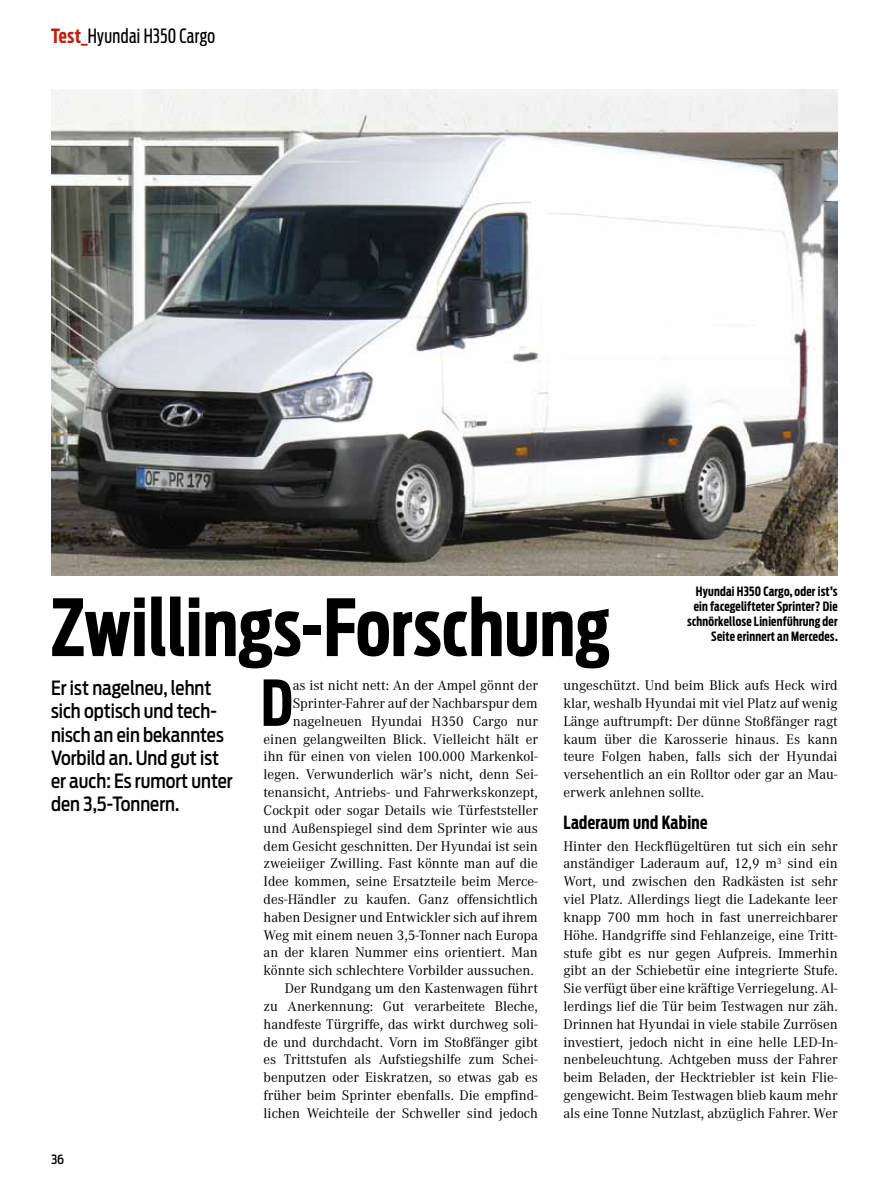
<style>
.page{position:relative;width:893px;height:1191px;background:#fff}
.page>*{position:absolute;margin:0;border:0;box-sizing:border-box;transform-origin:0 0}
.t1{font:700 78px "Antenna Extra Cond";letter-spacing:.005em;color:#000}
.t2{font:700 62.7px "Antenna Extra Cond";color:#000}
.t3{font:500 19.5px/23.2px "Antenna Cond";color:#000;scale:.95 1}
.t4{font:19.5px "Antenna Extra Cond";letter-spacing:.02em;color:#000}
.t5{font:700 18px "Antenna Extra Cond";letter-spacing:.02em;color:#000}
.t6{font:14.55px/17.9px "Corporate A";color:#000;text-align:justify}
.t7{font:700 12.75px/15px "Antenna Extra Cond";letter-spacing:.02em;color:#000;text-align:right}
.t8{font:500 12.75px "Antenna Cond";color:#000;scale:.95 1}
.s1{font-weight:700;color:#c02010}
</style>
<div class="page">
<img style="left:51px;top:89px;width:787px;height:486px">
<h3 class="t4" style="left:51px;top:24px;width:165px"><span class="s1">Test_</span>Hyundai H350 Cargo</h3>
<p class="t7" style="left:687px;top:583px;width:152px">Hyundai H350 Cargo, oder ist’s ein facegelifteter Sprinter? Die schnörkellose Linienführung der<br>Seite erinnert an Mercedes.</p>
<h1 class="t1" style="left:51px;top:581px;width:560px">Zwillings-Forschung</h1>
<h3 class="t3" style="left:51px;top:676px;width:193px">Er ist nagelneu, lehnt sich optisch und tech&shy;nisch an ein bekanntes<br>Vorbild an. Und gut ist er auch: Es rumort unter den 3,5-Tonnern.</h3>
<h2 class="t2" style="left:261px;top:665px;width:33px">D</h2>
<p class="t6" style="left:264px;top:677px;width:276px;text-align:right">as ist nicht nett: An der Ampel gönnt der Sprinter-Fahrer auf der Nachbarspur dem nagelneuen Hyundai H350 Cargo nur einen gelangweilten Blick. Vielleicht hält er ihn für einen von vielen 100.000 Markenkol&shy;legen. Verwunderlich wär’s nicht, denn Sei&shy;tenansicht, Antriebs- und Fahrwerkskonzept, Cockpit oder sogar Details wie Türfeststeller und Außenspiegel sind dem Sprinter wie aus dem Gesicht geschnitten. Der Hyundai ist sein zweieiiger Zwilling. Fast könnte man auf die Idee kommen, seine Ersatzteile beim Merce&shy;des-Händler zu kaufen. Ganz offensichtlich haben Designer und Entwickler sich auf ihrem Weg mit einem neuen 3,5-Tonner nach Europa an der klaren Nummer eins orientiert. Man könnte sich schlechtere Vorbilder aussuchen.<br>Der Rundgang um den Kastenwagen führt<br>zu Anerkennung: Gut verarbeitete Bleche, handfeste Türgriffe, das wirkt durchweg soli&shy;de und durchdacht. Vorn im Stoßfänger gibt es Trittstufen als Aufstiegshilfe zum Schei&shy;benputzen oder Eiskratzen, so etwas gab es früher beim Sprinter ebenfalls. Die empfind&shy;lichen Weichteile der Schweller sind jedoch</p>
<p class="t6" style="left:563px;top:676px;width:276px">ungeschützt. Und beim Blick aufs Heck wird klar, weshalb Hyundai mit viel Platz auf wenig Länge auftrumpft: Der dünne Stoßfänger ragt kaum über die Karosserie hinaus. Es kann teure Folgen haben, falls sich der Hyundai versehentlich an ein Rolltor oder gar an Mau&shy;erwerk anlehnen sollte.</p>
<p class="t5" style="left:563px;top:812px;width:146px">Laderaum und Kabine</p>
<p class="t6" style="left:563px;top:837px;width:276px">Hinter den Heckflügeltüren tut sich ein sehr anständiger Laderaum auf, 12,9 m<sup>3</sup> sind ein Wort, und zwischen den Radkästen ist sehr viel Platz. Allerdings liegt die Ladekante leer knapp 700 mm hoch in fast unerreichbarer Höhe. Handgriffe sind Fehlanzeige, eine Tritt&shy;stufe gibt es nur gegen Aufpreis. Immerhin gibt an der Schiebetür eine integrierte Stufe.<br>Sie verfügt über eine kräftige Verriegelung. Al&shy;lerdings lief die Tür beim Testwagen nur zäh.<br>Drinnen hat Hyundai in viele stabile Zurrösen investiert, jedoch nicht in eine helle LED-In&shy;nenbeleuchtung. Achtgeben muss der Fahrer beim Beladen, der Hecktriebler ist kein Flie&shy;gengewicht. Beim Testwagen blieb kaum mehr als eine Tonne Nutzlast, abzüglich Fahrer. Wer</p>
<p class="t8" style="left:51px;top:1151px;width:15px">36</p>
</div>
